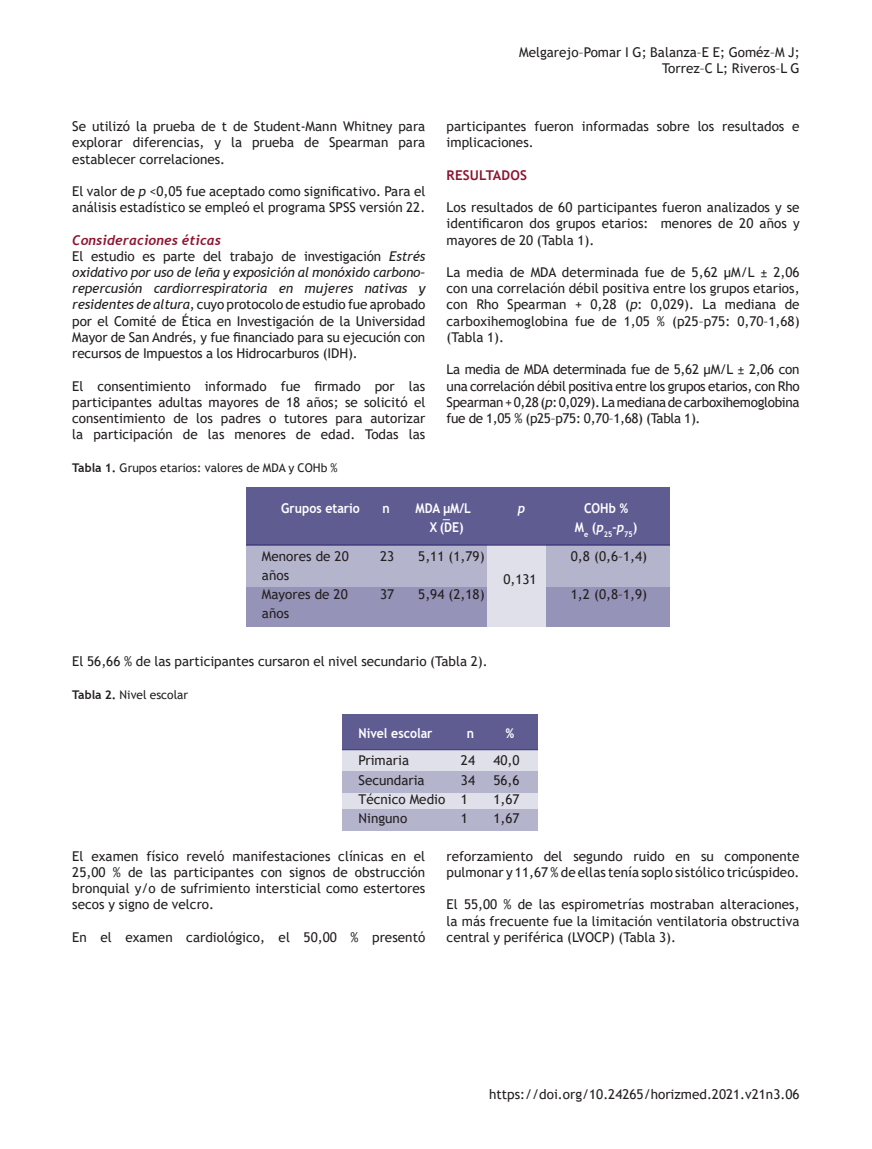
<style>
.page{position:relative;width:872px;height:1149px;background:#fff}
.page>*{position:absolute;margin:0;border:0;box-sizing:border-box;transform-origin:0 0}
.TEXTO_PRINCIPAL_HORI{font:13.5px/16.2px "Trebuchet MS";color:#231f20;text-align:justify}
.ENCABEZADO_AUTOR{font:13.5px/16.2px "Trebuchet MS";color:#231f20;text-align:right}
.t1{font:700 13.5px/19.2px "Trebuchet MS";color:#fff;text-align:center;scale:.91 1}
.SUBTITULO_minusculas{font:italic 700 13.5px "Trebuchet";letter-spacing:.01em;color:#8e142f}
.SUBTITULO_MINUSCULAS{font:700 13.5px "Trebuchet MS";letter-spacing:.01em;color:#8e142f}
.t2{font:italic 700 13.5px "Trebuchet";color:#fff;scale:.91 1}
.LEYENDAS_cuadros{font:12px "Trebuchet MS";color:#231f20}
.t3{font:700 7.8px "Trebuchet MS";color:#fff;scale:.91 1}
.s1{font-style:italic}
.s2{font-weight:700}
</style>
<div class="page">
<div style="left:246px;top:487px;width:424px;height:139px;background:#e0e0ea"></div>
<svg style="left:246px;top:545px;width:241px;height:81px;background:#a4a3c1"></svg>
<svg style="left:546px;top:545px;width:124px;height:81px;background:#a4a3c1"></svg>
<div style="left:246px;top:487px;width:424px;height:58px;background:#5f5c92"></div>
<hr style="left:246px;top:544px;width:424px;height:1px;background:#353175">
<svg style="left:343px;top:750px;width:194px;height:59px;background:#dcdce7"></svg>
<div style="left:343px;top:770px;width:194px;height:21px;background:#b5b4cd"></div>
<div style="left:343px;top:809px;width:194px;height:21px;background:#b5b4cd"></div>
<div style="left:343px;top:714px;width:194px;height:35px;background:#5f5c92"></div>
<hr style="left:343px;top:749px;width:194px;height:1px;background:#353175">
<p class="TEXTO_PRINCIPAL_HORI" style="left:72px;top:118px;width:354px">Se utilizó la prueba de t de Student-Mann Whitney para explorar diferencias, y la prueba de Spearman para establecer correlaciones.</p>
<p class="TEXTO_PRINCIPAL_HORI" style="left:72px;top:183px;width:354px">El valor de <span class="s1">p</span> &lt;0,05 fue aceptado como significativo. Para el análisis estadístico se empleó el programa SPSS versión 22.</p>
<p class="SUBTITULO_minusculas" style="left:72px;top:231px;width:150px">Consideraciones éticas</p>
<p class="TEXTO_PRINCIPAL_HORI" style="left:72px;top:248px;width:354px">El estudio es parte del trabajo de investigación <span class="s1">Estrés oxidativo por uso de leña y exposición al monóxido carbono– repercusión cardiorrespiratoria en mujeres nativas y residentes de altura</span>, cuyo protocolo de estudio fue aprobado por el Comité de Ética en Investigación de la Universidad Mayor de San Andrés, y fue financiado para su ejecución con recursos de Impuestos a los Hidrocarburos (IDH).</p>
<p class="TEXTO_PRINCIPAL_HORI" style="left:72px;top:377px;width:354px">El consentimiento informado fue firmado por las participantes adultas mayores de 18 años; se solicitó el consentimiento de los padres o tutores para autorizar la participación de las menores de edad. Todas las</p>
<p class="LEYENDAS_cuadros" style="left:72px;top:459px;width:267px"><span class="s2">Tabla 1.</span> Grupos etarios: valores de MDA y COHb %</p>
<p class="ENCABEZADO_AUTOR" style="left:519px;top:44px;width:282px">Melgarejo–Pomar I G; Balanza–E E; Goméz–M J;<br>Torrez–C L; Riveros–L G</p>
<p class="TEXTO_PRINCIPAL_HORI" style="left:446px;top:118px;width:354px">participantes fueron informadas sobre los resultados e implicaciones.</p>
<p class="SUBTITULO_MINUSCULAS" style="left:446px;top:166px;width:82px">RESULTADOS</p>
<p class="TEXTO_PRINCIPAL_HORI" style="left:446px;top:199px;width:354px">Los resultados de 60 participantes fueron analizados y se identificaron dos grupos etarios: menores de 20 años y mayores de 20 (Tabla 1).</p>
<p class="TEXTO_PRINCIPAL_HORI" style="left:446px;top:264px;width:354px">La media de MDA determinada fue de 5,62 µM/L ± 2,06 con una correlación débil positiva entre los grupos etarios, con Rho Spearman + 0,28 (<span class="s1">p</span>: 0,029). La mediana de carboxihemoglobina fue de 1,05 % (p25–p75: 0,70–1,68) (Tabla 1).</p>
<p class="TEXTO_PRINCIPAL_HORI" style="left:446px;top:361px;width:354px">La media de MDA determinada fue de 5,62 µM/L ± 2,06 con una correlación débil positiva entre los grupos etarios, con Rho Spearman + 0,28 (<span class="s1">p</span>: 0,029). La mediana de carboxihemoglobina fue de 1,05 % (p25–p75: 0,70–1,68) (Tabla 1).</p>
<p class="t1" style="left:415px;top:498px;width:63px">MDA µM/L<br>X (DE)</p>
<p class="t1" style="left:584px;top:498px;width:50px">COHb %</p>
<p class="t1" style="left:281px;top:498px;width:88px">Grupos etario</p>
<p class="t1" style="left:382px;top:498px;width:10px">n</p>
<p class="t2" style="left:518px;top:499px;width:10px">p</p>
<p class="t3" style="left:575px;top:529px;width:70px"><sup>M</sup>e <sup>(</sup><sup>p</sup>25<sup>–</sup><sup>p</sup>75<sup>)</sup></p>
<p class="TEXTO_PRINCIPAL_HORI" style="left:262px;top:546px;width:88px;line-height:19.2px;text-align:left">Menores de 20 años<br>Mayores de 20 años</p>
<p class="TEXTO_PRINCIPAL_HORI" style="left:418px;top:547px;width:68px">5,11 (1,79)</p>
<p class="TEXTO_PRINCIPAL_HORI" style="left:380px;top:547px;width:16px">23</p>
<p class="TEXTO_PRINCIPAL_HORI" style="left:380px;top:586px;width:16px">37</p>
<p class="TEXTO_PRINCIPAL_HORI" style="left:418px;top:586px;width:68px">5,94 (2,18)</p>
<p class="TEXTO_PRINCIPAL_HORI" style="left:72px;top:653px;width:417px">El 56,66 % de las participantes cursaron el nivel secundario (Tabla 2).</p>
<p class="LEYENDAS_cuadros" style="left:72px;top:686px;width:117px"><span class="s2">Tabla 2.</span> Nivel escolar</p>
<p class="TEXTO_PRINCIPAL_HORI" style="left:503px;top:571px;width:35px">0,131</p>
<p class="t1" style="left:358px;top:723px;width:83px">Nivel escolar</p>
<p class="t1" style="left:467px;top:723px;width:10px">n</p>
<p class="t1" style="left:506px;top:723px;width:11px">%</p>
<p class="TEXTO_PRINCIPAL_HORI" style="left:461px;top:750px;width:16px;line-height:19.2px;text-align:left">24<br>34<br>1<br>1</p>
<p class="TEXTO_PRINCIPAL_HORI" style="left:359px;top:750px;width:88px;line-height:19.2px;text-align:left">Primaria<br>Secundaria<br>Técnico Medio<br>Ninguno</p>
<p class="TEXTO_PRINCIPAL_HORI" style="left:493px;top:750px;width:28px;line-height:19.2px">40,0<br>56,6<br>1,67<br>1,67</p>
<p class="TEXTO_PRINCIPAL_HORI" style="left:571px;top:547px;width:78px">0,8 (0,6–1,4)</p>
<p class="TEXTO_PRINCIPAL_HORI" style="left:571px;top:586px;width:78px">1,2 (0,8–1,9)</p>
<p class="TEXTO_PRINCIPAL_HORI" style="left:72px;top:847px;width:354px">El examen físico reveló manifestaciones clínicas en el 25,00 % de las participantes con signos de obstrucción bronquial y/o de sufrimiento intersticial como estertores secos y signo de velcro.</p>
<p class="TEXTO_PRINCIPAL_HORI" style="left:72px;top:928px;width:354px">En el examen cardiológico, el 50,00 % presentó</p>
<p class="TEXTO_PRINCIPAL_HORI" style="left:446px;top:847px;width:354px">reforzamiento del segundo ruido en su componente pulmonar y 11,67 % de ellas tenía soplo sistólico tricúspideo.</p>
<p class="TEXTO_PRINCIPAL_HORI" style="left:446px;top:896px;width:354px">El 55,00 % de las espirometrías mostraban alteraciones, la más frecuente fue la limitación ventilatoria obstructiva central y periférica (LVOCP) (Tabla 3).</p>
<p class="TEXTO_PRINCIPAL_HORI" style="left:489px;top:1085px;width:312px">https://doi.org/10.24265/horizmed.2021.v21n3.06</p>
</div>
